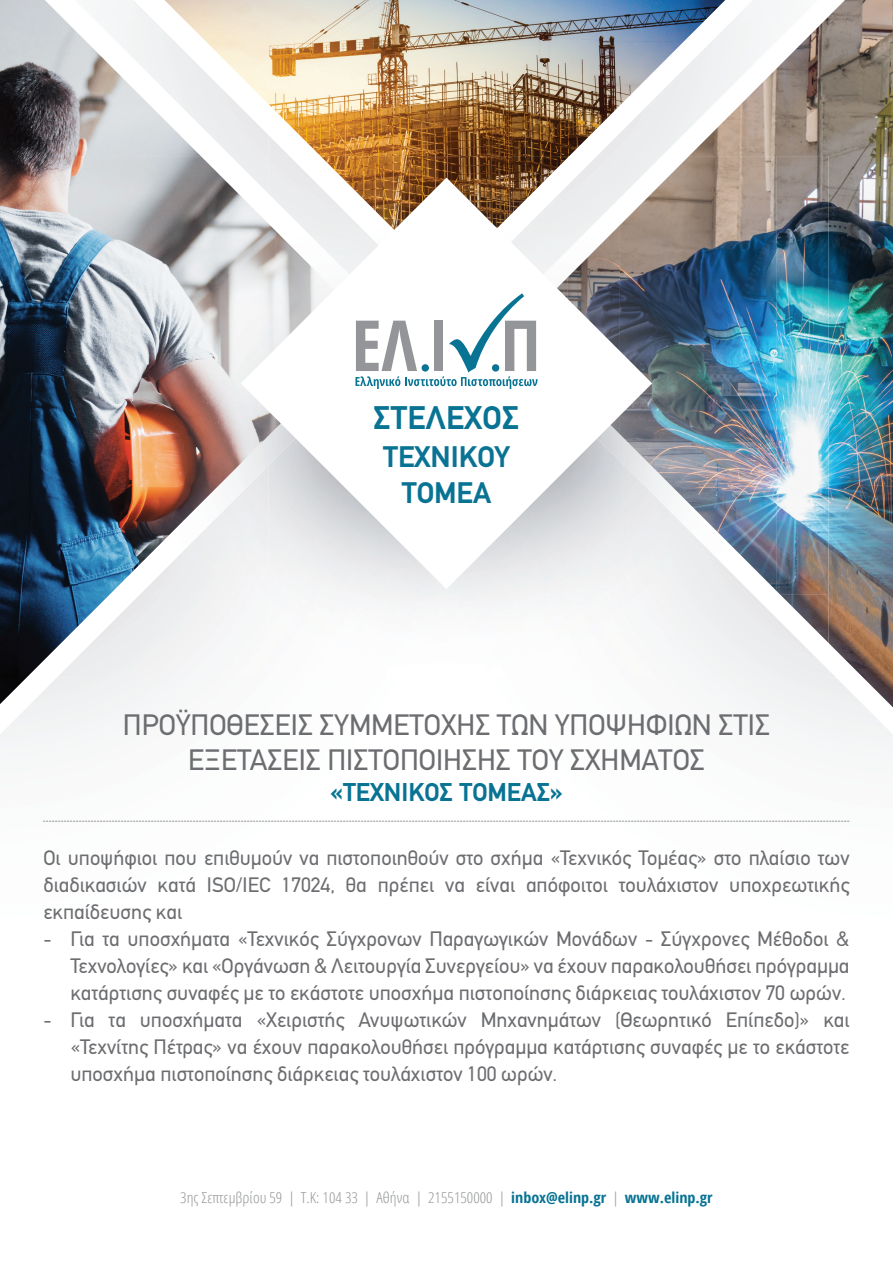
<style>
.page{position:relative;width:893px;height:1263px;background:#fff}
.page>*{position:absolute;margin:0;border:0;box-sizing:border-box;transform-origin:0 0}
.t1{font:700 33px "PF Din Text";letter-spacing:.01em;color:#087393}
.t2{font:700 30px/36px "PF Din Text";color:#087393;text-align:center}
.t3{font:29.7px/35.5px "PF Din Text";color:#6c6d70;text-align:center}
.t4{font:700 25.95px "PF Din Text";color:#087393}
.t5{font:21px/27px "PF Din Text";color:#6c6d70;text-align:justify}
.t6{font:300 condensed 15px "Open Sans";color:#939598;scale:1.08 1}
.s1{font-weight:700;color:#087393}
</style>
<div class="page">
<img style="left:803px;top:734px;width:90px;height:87px">
<img style="left:0;top:734px;width:102px;height:87px">
<img style="left:0;top:0;width:164px;height:704px">
<img style="left:164px;top:0;width:525px;height:156px">
<img style="left:689px;top:0;width:204px;height:707px">
<div style="left:689px;top:677px;width:140px;height:66px;background:#f5f6f6"></div>
<div style="left:673px;top:524px;width:52px;height:153px;background:#f0f1f2"></div>
<div style="left:725px;top:573px;width:52px;height:104px;background:#eceeef"></div>
<img style="left:777px;top:622px;width:52px;height:55px">
<img style="left:78px;top:522px;width:175px;height:221px">
<div style="left:420px;top:589px;width:51px;height:47px;background:#f6f7f7"></div>
<img style="left:652px;top:497px;width:30px;height:27px">
<img style="left:682px;top:497px;width:49px;height:76px">
<img style="left:731px;top:591px;width:49px;height:31px">
<img style="left:780px;top:643px;width:49px;height:27px">
<img style="left:177px;top:522px;width:41px;height:41px">
<img style="left:78px;top:626px;width:47px;height:30px">
<img style="left:78px;top:156px;width:198px;height:366px">
<img style="left:78px;top:522px;width:99px;height:104px">
<svg style="left:177px;top:522px;width:5px;height:5px"></svg>
<img style="left:320px;top:156px;width:249px;height:22px">
<img style="left:620px;top:156px;width:156px;height:292px">
<img style="left:776px;top:156px;width:53px;height:439px">
<img style="left:652px;top:448px;width:125px;height:49px">
<img style="left:683px;top:497px;width:94px;height:49px">
<img style="left:731px;top:546px;width:46px;height:45px">
<img style="left:780px;top:594px;width:49px;height:49px">
<svg style="left:241px;top:178px;width:411px;height:411px;fill:#ebedee"></svg>
<svg style="left:253px;top:190px;width:386px;height:386px"></svg>
<svg style="left:355px;top:293px;width:182px;height:96px"></svg>
<svg style="left:43px;top:821px;width:807px;height:1px"></svg>
<h1 class="t1" style="left:373px;top:398px;width:147px">ΣΤΕΛΕΧΟΣ</h1>
<h2 class="t2" style="left:383px;top:439px;width:128px">ΤΕΧΝΙΚΟΥ<br>ΤΟΜΕΑ</h2>
<h3 class="t3" style="left:123px;top:707px;width:648px">ΠΡΟΫΠΟΘΕΣΕΙΣ ΣΥΜΜΕΤΟΧΗΣ ΤΩΝ ΥΠΟΨΗΦΙΩΝ ΣΤΙΣ<br>ΕΞΕΤΑΣΕΙΣ ΠΙΣΤΟΠΟΙΗΣΗΣ ΤΟΥ ΣΧΗΜΑΤΟΣ</h3>
<p class="t4" style="left:330px;top:777px;width:235px">«ΤΕΧΝΙΚΟΣ ΤΟΜΕΑΣ»</p>
<p class="t5" style="left:43px;top:844px;width:808px">Οι υποψήφιοι που επιθυµούν να πιστοποιηθούν στο σχήµα «Τεχνικός Τοµέας» στο πλαίσιο των διαδικασιών κατά ISO/IEC 17024, θα πρέπει να είναι απόφοιτοι τουλάχιστον υποχρεωτικής εκπαίδευσης και</p>
<p class="t5" style="left:70px;top:925px;width:781px;text-indent:-27px">- Για τα υποσχήµατα «Τεχνικός Σύγχρονων Παραγωγικών Μονάδων - Σύγχρονες Μέθοδοι &amp; Τεχνολογίες» και «Οργάνωση &amp; Λειτουργία Συνεργείου» να έχουν παρακολουθήσει πρόγραµµα κατάρτισης συναφές µε το εκάστοτε υποσχήµα πιστοποίησης διάρκειας τουλάχιστον 70 ωρών.</p>
<p class="t5" style="left:70px;top:1006px;width:781px;text-indent:-27px">- Για τα υποσχήµατα «Χειριστής Ανυψωτικών Μηχανηµάτων (Θεωρητικό Επίπεδο)» και «Τεχνίτης Πέτρας» να έχουν παρακολουθήσει πρόγραµµα κατάρτισης συναφές µε το εκάστοτε υποσχήµα πιστοποίησης διάρκειας τουλάχιστον 100 ωρών.</p>
<p class="t6" style="left:180px;top:1187px;width:494px">3ης Σεπτεμβρίου 59 | Τ.Κ: 104 33 | Αθήνα | 2155150000 | <span class="s1">inbox@elinp.gr</span> | <span class="s1">www.elinp.gr</span></p>
</div>
